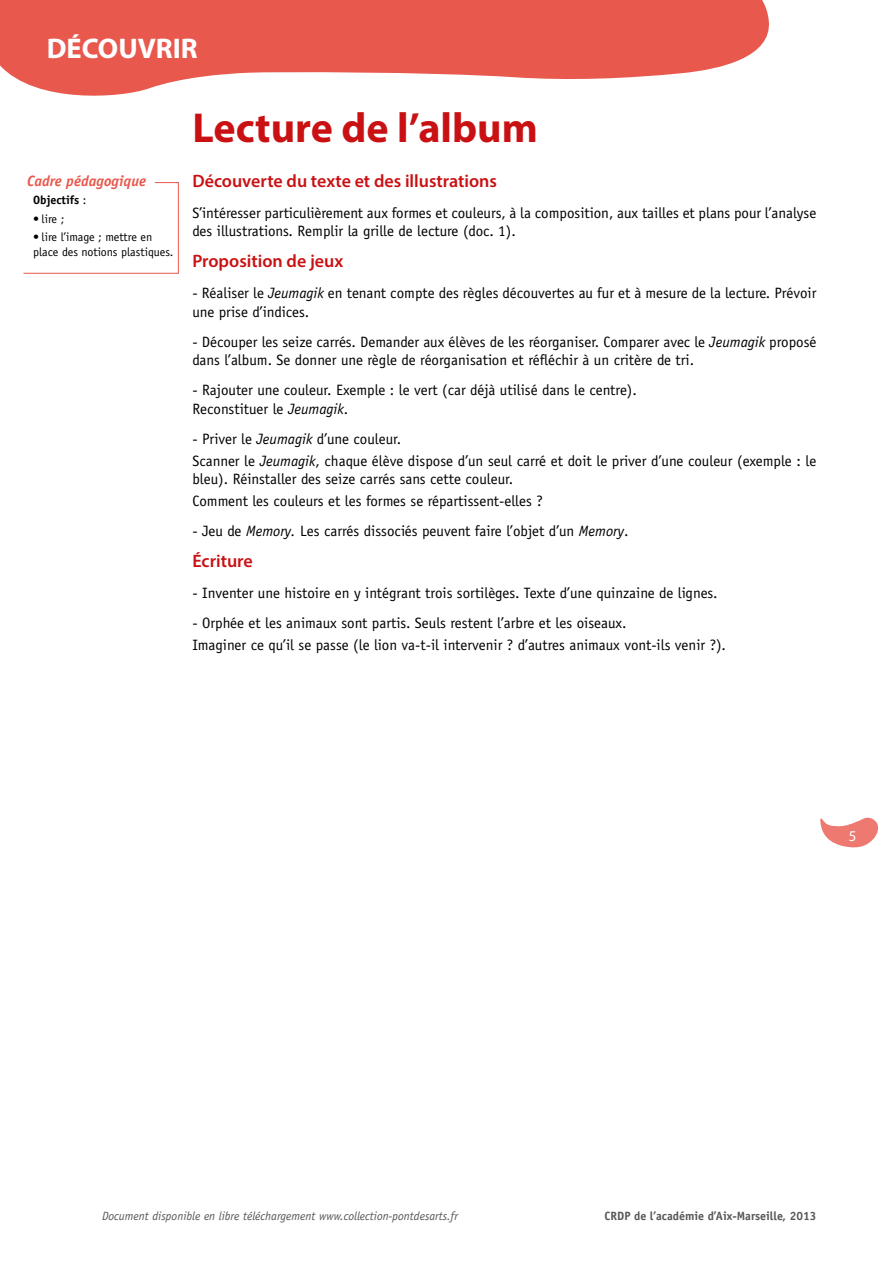
<style>
.page{position:relative;width:893px;height:1263px;background:#fff}
.page>*{position:absolute;margin:0;border:0;box-sizing:border-box;transform-origin:0 0}
.t1{font:700 42px "Myriad Pro";color:#c91113}
.t2{font:700 28.5px "Myriad Pro";color:#fff}
.t3{font:600 18px "Myriad Pro";color:#c91113}
.t4{font:15px/18.3px "Officina Sans Std";color:#000}
.t5{font:italic 700 15px "Officina Sans Std";color:#e8584d}
.t6{font:15px "Myriad Pro";color:#fff}
.t7{font:italic 12px "Officina Sans Std";color:#575756}
.t8{font:12px/14.4px "Officina Sans Std";color:#000}
.t9{font:700 12px "Officina Sans Std";color:#575756}
.t10{font:700 12px "Officina Sans Std";color:#000}
.s1{font-weight:400}
.s2{font-style:italic}
</style>
<div class="page">
<svg style="left:820px;top:817px;width:59px;height:31px"></svg>
<svg style="left:23px;top:182px;width:156px;height:92px"></svg>
<svg style="left:0;top:0;width:769px;height:96px;fill:#e8584d"></svg>
<div style="left:23px;top:175px;width:132px;height:12px;background:#fff"></div>
<h2 class="t2" style="left:47px;top:30px;width:153px">DÉCOUVRIR</h2>
<p class="t5" style="left:27px;top:172px;width:120px">Cadre pédagogique</p>
<p class="t10" style="left:33px;top:192px;width:55px">Objectifs <span class="s1">:</span></p>
<p class="t8" style="left:33px;top:211px;width:33px">• lire ;</p>
<p class="t8" style="left:33px;top:230px;width:142px">• lire l’image ; mettre en place des notions plastiques.</p>
<h1 class="t1" style="left:192px;top:101px;width:347px">Lecture de l’album</h1>
<p class="t3" style="left:192px;top:169px;width:306px">Découverte du texte et des illustrations</p>
<p class="t4" style="left:192px;top:204px;width:625px">S’intéresser particulièrement aux formes et couleurs, à la composition, aux tailles et plans pour l’analyse des illustrations. Remplir la grille de lecture (doc. 1).</p>
<p class="t3" style="left:192px;top:250px;width:152px">Proposition de jeux</p>
<p class="t4" style="left:192px;top:284px;width:625px">- Réaliser le <span class="s2">Jeumagik</span> en tenant compte des règles découvertes au fur et à mesure de la lecture. Prévoir une prise d’indices.</p>
<p class="t4" style="left:192px;top:333px;width:625px">- Découper les seize carrés. Demander aux élèves de les réorganiser. Comparer avec le <span class="s2">Jeumagik</span> proposé dans l’album. Se donner une règle de réorganisation et réfléchir à un critère de tri.</p>
<p class="t4" style="left:192px;top:381px;width:446px">- Rajouter une couleur. Exemple : le vert (car déjà utilisé dans le centre).<br>Reconstituer le <span class="s2">Jeumagik</span>.</p>
<p class="t4" style="left:192px;top:428px;width:625px;line-height:21.8px">- Priver le <span class="s2">Jeumagik</span> d’une couleur.<br>Scanner le <span class="s2">Jeumagik</span>, chaque élève dispose d’un seul carré et doit le priver d’une couleur (exemple : le</p>
<p class="t4" style="left:192px;top:468px;width:352px;line-height:21.8px">bleu). Réinstaller des seize carrés sans cette couleur.<br>Comment les couleurs et les formes se répartissent-elles ?</p>
<p class="t4" style="left:192px;top:522px;width:438px">- Jeu de <span class="s2">Memory.</span> Les carrés dissociés peuvent faire l’objet d’un <span class="s2">Memory</span>.</p>
<p class="t3" style="left:192px;top:549px;width:62px">Écriture</p>
<p class="t4" style="left:192px;top:584px;width:527px">- Inventer une histoire en y intégrant trois sortilèges. Texte d’une quinzaine de lignes.</p>
<p class="t4" style="left:192px;top:612px;width:535px;line-height:21.8px">- Orphée et les animaux sont partis. Seuls restent l’arbre et les oiseaux.<br>Imaginer ce qu’il se passe (le lion va-t-il intervenir ? d’autres animaux vont-ils venir ?).</p>
<p class="t6" style="left:849px;top:827px;width:9px">5</p>
<p class="t7" style="left:102px;top:1208px;width:357px">Document disponible en libre téléchargement www.collection-pontdesarts.fr</p>
<p class="t9" style="left:605px;top:1208px;width:213px">CRDP de l’académie d’Aix-Marseille, 2013</p>
</div>
